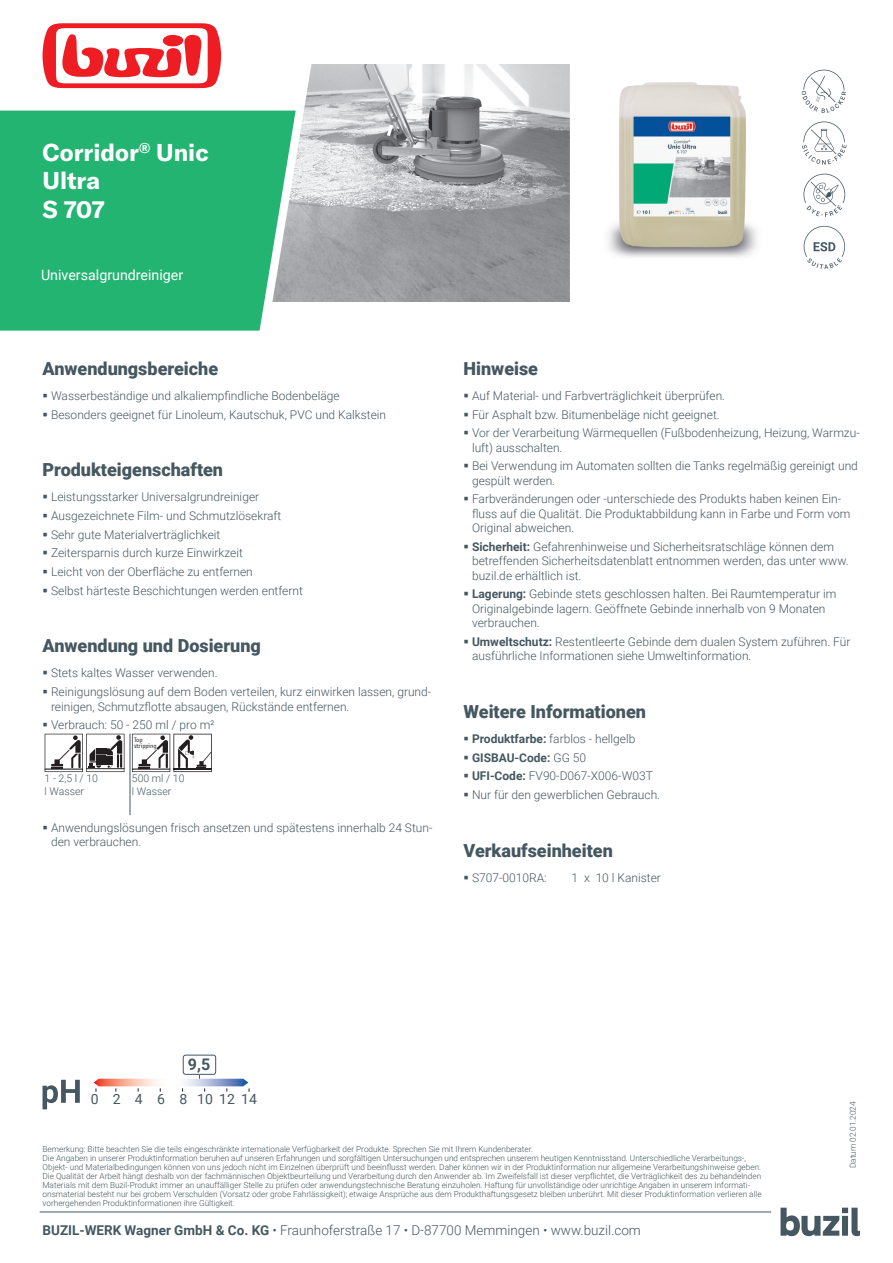
<style>
.page{position:relative;width:893px;height:1263px;background:#fff}
.page>*{position:absolute;margin:0;border:0;box-sizing:border-box;transform-origin:0 0}
.t1{font:700 24px/28.8px "GT America LCG";color:#fff}
.t2{font:900 18px "Roboto";color:#455760}
.t3{font:700 16.05px "Roboto";color:#455760}
.t4{font:14.25px "Roboto";color:#fff}
.t5{font:13.95px "Roboto";color:#455760}
.t6{font:300 13.5px "Roboto";color:#455760}
.t7{font:300 12px/14.4px "Roboto";color:#455760}
.t8{font:700 12px "Roboto";color:#455760}
.t9{font:300 10.5px/12.6px "Roboto";color:#455760}
.t10{font:300 8.25px/9px "Roboto";color:#455760}
.t11{font:6.45px/6.8px "Officina Sans ITC Pro";letter-spacing:-.02em;color:#231f20}
.s1{font-weight:700}
.s2{font-weight:300}
</style>
<div class="page">
<img style="left:269px;top:64px;width:300px;height:238px">
<svg style="left:801px;top:69px;width:46px;height:44px"></svg>
<svg style="left:802px;top:121px;width:45px;height:44px"></svg>
<svg style="left:803px;top:174px;width:42px;height:43px"></svg>
<svg style="left:804px;top:226px;width:41px;height:43px"></svg>
<svg style="left:43px;top:23px;width:178px;height:65px"></svg>
<div style="left:0;top:111px;width:296px;height:220px;background:#24b472"></div>
<svg style="left:45px;top:734px;width:79px;height:38px"></svg>
<svg style="left:132px;top:734px;width:80px;height:38px"></svg>
<hr style="left:130px;top:733px;width:1px;height:82px;background:#455760">
<hr style="left:40px;top:1212px;width:731px;height:1px;background:#455760">
<svg style="left:780px;top:1208px;width:80px;height:28px"></svg>
<img style="left:608px;top:82px;width:149px;height:175px">
<svg style="left:43px;top:1080px;width:37px;height:29px"></svg>
<svg style="left:94px;top:1075px;width:156px;height:17px"></svg>
<div style="left:183px;top:1054px;width:33px;height:21px;border:1px solid #455760;border-radius:2px"></div>
<h1 class="t1" style="left:43px;top:137px;width:168px">Corridor<sup>®</sup> Unic<br>Ultra<br>S 707</h1>
<p class="t4" style="left:41px;top:265px;width:144px">Universalgrundreiniger</p>
<h2 class="t2" style="left:43px;top:356px;width:177px">Anwendungsbereiche</h2>
<p class="t7" style="left:43px;top:388px;width:299px">▪ Wasserbeständige und alkaliempfindliche Bodenbeläge</p>
<p class="t7" style="left:43px;top:407px;width:345px">▪ Besonders geeignet für Linoleum, Kautschuk, PVC und Kalkstein</p>
<h2 class="t2" style="left:43px;top:457px;width:182px">Produkteigenschaften</h2>
<p class="t7" style="left:43px;top:489px;width:218px">▪ Leistungsstarker Universalgrundreiniger</p>
<p class="t7" style="left:43px;top:508px;width:240px">▪ Ausgezeichnete Film- und Schmutzlösekraft</p>
<p class="t7" style="left:43px;top:527px;width:179px">▪ Sehr gute Materialverträglichkeit</p>
<p class="t7" style="left:43px;top:545px;width:202px">▪ Zeitersparnis durch kurze Einwirkzeit</p>
<p class="t7" style="left:43px;top:564px;width:212px">▪ Leicht von der Oberfläche zu entfernen</p>
<p class="t7" style="left:43px;top:583px;width:262px">▪ Selbst härteste Beschichtungen werden entfernt</p>
<h2 class="t2" style="left:43px;top:633px;width:220px">Anwendung und Dosierung</h2>
<p class="t7" style="left:43px;top:665px;width:177px">▪ Stets kaltes Wasser verwenden.</p>
<p class="t7" style="left:51px;top:684px;width:382px;text-indent:-9px">▪ Reinigungslösung auf dem Boden verteilen, kurz einwirken lassen, grund&shy;reinigen, Schmutzflotte absaugen, Rückstände entfernen.</p>
<p class="t7" style="left:43px;top:717px;width:174px">▪ Verbrauch: 50 - 250 ml / pro m²</p>
<p class="t11" style="left:134px;top:736px;width:24px">Top stripping</p>
<p class="t9" style="left:132px;top:772px;width:54px">500 ml / 10 l Wasser</p>
<p class="t7" style="left:51px;top:820px;width:383px;text-indent:-9px">▪ Anwendungslösungen frisch ansetzen und spätestens innerhalb 24 Stun&shy;den verbrauchen.</p>
<p class="t9" style="left:45px;top:772px;width:55px">1 - 2,5 l / 10 l Wasser</p>
<h2 class="t2" style="left:463px;top:356px;width:76px">Hinweise</h2>
<p class="t7" style="left:463px;top:388px;width:263px">▪ Auf Material- und Farbverträglichkeit überprüfen.</p>
<p class="t7" style="left:463px;top:407px;width:258px">▪ Für Asphalt bzw. Bitumenbeläge nicht geeignet.</p>
<p class="t7" style="left:472px;top:425px;width:389px;text-indent:-9px">▪ Vor der Verarbeitung Wärmequellen (Fußbodenheizung, Heizung, Warmzu&shy;luft) ausschalten.</p>
<p class="t7" style="left:472px;top:458px;width:387px;text-indent:-9px">▪ Bei Verwendung im Automaten sollten die Tanks regelmäßig gereinigt und gespült werden.</p>
<p class="t7" style="left:472px;top:491px;width:380px;text-indent:-9px">▪ Farbveränderungen oder -unterschiede des Produkts haben keinen Ein&shy;fluss auf die Qualität. Die Produktabbildung kann in Farbe und Form vom<br>Original abweichen.</p>
<p class="t7" style="left:472px;top:539px;width:378px;text-indent:-9px">▪ <span class="s1">Sicherheit:</span> Gefahrenhinweise und Sicherheitsratschläge können dem betreffenden Sicherheitsdatenblatt entnommen werden, das unter www. buzil.de erhältlich ist.</p>
<p class="t7" style="left:472px;top:586px;width:366px;text-indent:-9px">▪ <span class="s1">Lagerung:</span> Gebinde stets geschlossen halten. Bei Raumtemperatur im<br>Originalgebinde lagern. Geöffnete Gebinde innerhalb von 9 Monaten verbrauchen.</p>
<p class="t7" style="left:472px;top:634px;width:380px;text-indent:-9px">▪ <span class="s1">Umweltschutz:</span> Restentleerte Gebinde dem dualen System zuführen. Für ausführliche Informationen siehe Umweltinformation.</p>
<h2 class="t2" style="left:463px;top:699px;width:184px">Weitere Informationen</h2>
<p class="t7" style="left:463px;top:731px;width:173px">▪ <span class="s1">Produktfarbe:</span> farblos - hellgelb</p>
<p class="t8" style="left:463px;top:749px;width:124px">▪ GISBAU-Code: <span class="s2">GG 50</span></p>
<p class="t7" style="left:463px;top:768px;width:191px">▪ <span class="s1">UFI-Code:</span> FV90-D067-X006-W03T</p>
<p class="t7" style="left:463px;top:787px;width:198px">▪ Nur für den gewerblichen Gebrauch.</p>
<h2 class="t2" style="left:463px;top:838px;width:151px">Verkaufseinheiten</h2>
<p class="t7" style="left:463px;top:870px;width:85px">▪ S707-0010RA:</p>
<p class="t7" style="left:571px;top:870px;width:91px">1 x 10 l Kanister</p>
<h3 class="t3" style="left:188px;top:1052px;width:24px">9,5</h3>
<p class="t5" style="left:91px;top:1089px;width:168px">0 2 4 6 8 101214</p>
<p class="t10" style="left:43px;top:1144px;width:721px">Bemerkung: Bitte beachten Sie die teils eingeschränkte internationale Verfügbarkeit der Produkte. Sprechen Sie mit Ihrem Kundenberater.<br>Die Angaben in unserer Produktinformation beruhen auf unseren Erfahrungen und sorgfältigen Untersuchungen und entsprechen unserem heutigen Kenntnisstand. Unterschiedliche Verarbeitungs-, Objekt- und Materialbedingungen können von uns jedoch nicht im Einzelnen überprüft und beeinflusst werden. Daher können wir in der Produktinformation nur allgemeine Verarbeitungshinweise geben.<br>Die Qualität der Arbeit hängt deshalb von der fachmännischen Objektbeurteilung und Verarbeitung durch den Anwender ab. Im Zweifelsfall ist dieser verpflichtet, die Verträglichkeit des zu behandelnden Materials mit dem Buzil-Produkt immer an unauffälliger Stelle zu prüfen oder anwendungstechnische Beratung einzuholen. Haftung für unvollständige oder unrichtige Angaben in unserem Informati&shy;onsmaterial besteht nur bei grobem Verschulden (Vorsatz oder grobe Fahrlässigkeit); etwaige Ansprüche aus dem Produkthaftungsgesetz bleiben unberührt. Mit dieser Produktinformation verlieren alle vorhergehenden Produktinformationen ihre Gültigkeit.</p>
<p class="t6" style="left:43px;top:1221px;width:600px"><span class="s1">BUZIL-WERK Wagner GmbH &amp; Co. KG</span> • Fraunhoferstraße 17 • D-87700 Memmingen • www.buzil.com</p>
<p class="t10" style="left:848px;top:1168px;width:68px;rotate:-90deg">Datum 02.01.2024</p>
</div>
